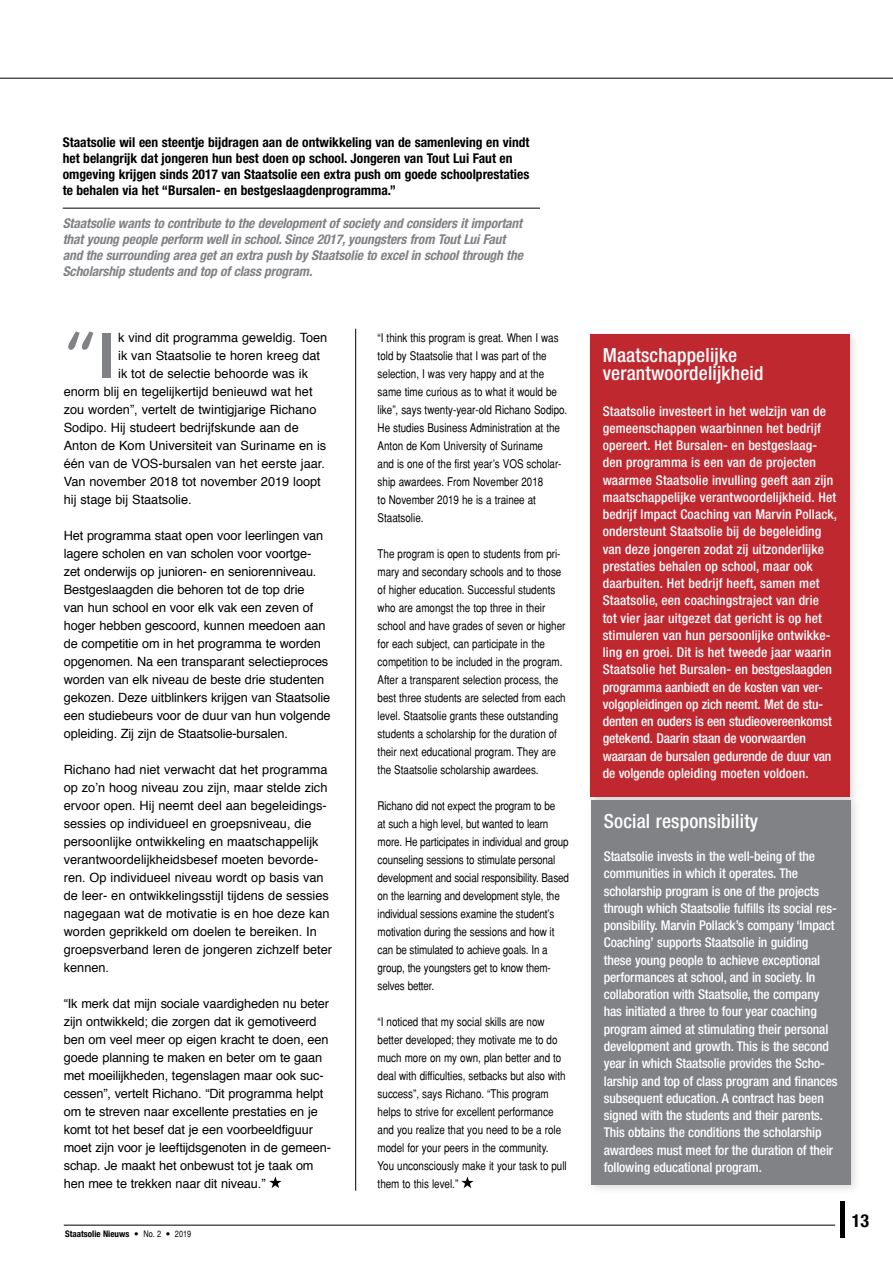
<style>
.page{position:relative;width:893px;height:1263px;background:#fff}
.page>*{position:absolute;margin:0;border:0;box-sizing:border-box;transform-origin:0 0}
.t1{font:600 63.45px "Stone Sans";color:#808285}
.t2{font:500 condensed 19.5px/18px "Helvetica Neue";letter-spacing:.01em;color:#fff}
.t3{font:700 condensed 18px "Helvetica Neue";color:#000}
.t4{font:500 condensed 13.5px/17.2px "Helvetica Neue";letter-spacing:.01em;color:#fff}
.t5{font:500 condensed 13.5px/17.2px "Helvetica Neue";letter-spacing:-.01em;color:#fff}
.t6{font:700 condensed 13.5px/16.2px "Helvetica Neue";color:#000}
.t7{font:italic 700 condensed 13.5px/16.2px "Helvetica Neue";letter-spacing:-.01em;color:#808285}
.t8{font:12.75px/18px "Helvetica";letter-spacing:-.01em;color:#000}
.t9{font:condensed 12px/18px "Helvetica";color:#000}
.t10{font:700 condensed 9px "Helvetica Neue";color:#000}
.s1{font-family:"Helvetica";font-weight:400}
</style>
<div class="page">
<svg style="left:461px;top:1176px;width:13px;height:12px"></svg>
<hr style="left:355px;top:329px;width:1px;height:862px;background:#000">
<hr style="left:63px;top:208px;width:477px;height:1px;background:#000">
<hr style="left:0;top:78px;width:893px;height:1px;background:#000">
<svg style="left:269px;top:1176px;width:13px;height:12px"></svg>
<div style="left:585px;top:329px;width:276px;height:479px;background:#000;opacity:.15"></div>
<div style="left:590px;top:334px;width:259px;height:462px;background:#c02830"></div>
<div style="left:586px;top:794px;width:276px;height:401px;background:#000;opacity:.15"></div>
<div style="left:591px;top:800px;width:259px;height:384px;background:#808285"></div>
<hr style="left:64px;top:1225px;width:771px;height:1px;background:#000">
<hr style="left:840px;top:1201px;width:4px;height:36px;background:#000">
<p class="t6" style="left:63px;top:133px;width:468px">Staatsolie wil een steentje bijdragen aan de ontwikkeling van de samenleving en vindt het belangrijk dat jongeren hun best doen op school. Jongeren van Tout Lui Faut en omgeving krijgen sinds 2017 van Staatsolie een extra push om goede schoolprestaties te behalen via het “Bursalen- en bestgeslaagdenprogramma.”</p>
<p class="t7" style="left:63px;top:214px;width:462px">Staatsolie wants to contribute to the development of society and considers it important that young people perform well in school. Since 2017, youngsters from Tout Lui Faut and the surrounding area get an extra push by Staatsolie to excel in school through the Scholarship students and top of class program.</p>
<h1 class="t1" style="left:64px;top:318px;width:54px">“I</h1>
<p class="t8" style="left:118px;top:329px;width:211px">k vind dit programma geweldig. Toen</p>
<p class="t8" style="left:118px;top:347px;width:203px">ik van Staatsolie te horen kreeg dat</p>
<p class="t8" style="left:118px;top:365px;width:191px">ik tot de selectie behoorde was ik</p>
<p class="t8" style="left:64px;top:383px;width:250px">enorm blij en tegelijkertijd benieuwd wat het</p>
<p class="t8" style="left:64px;top:401px;width:254px">zou worden”, vertelt de twintigjarige Richano</p>
<p class="t8" style="left:64px;top:419px;width:236px">Sodipo. Hij studeert bedrijfskunde aan de</p>
<p class="t8" style="left:64px;top:437px;width:264px">Anton de Kom Universiteit van Suriname en is</p>
<p class="t8" style="left:64px;top:455px;width:263px">één van de VOS-bursalen van het eerste jaar.</p>
<p class="t8" style="left:64px;top:473px;width:259px">Van november 2018 tot november 2019 loopt</p>
<p class="t8" style="left:64px;top:491px;width:129px">hij stage bij Staatsolie.</p>
<p class="t8" style="left:64px;top:527px;width:268px">Het programma staat open voor leerlingen van lagere scholen en van scholen voor voortge&shy;zet onderwijs op junioren- en seniorenniveau.<br>Bestgeslaagden die behoren tot de top drie<br>van hun school en voor elk vak een zeven of hoger hebben gescoord, kunnen meedoen aan de competitie om in het programma te worden opgenomen. Na een transparant selectieproces worden van elk niveau de beste drie studenten gekozen. Deze uitblinkers krijgen van Staatsolie een studiebeurs voor de duur van hun volgende opleiding. Zij zijn de Staatsolie-bursalen.</p>
<p class="t8" style="left:64px;top:761px;width:270px">Richano had niet verwacht dat het programma op zo’n hoog niveau zou zijn, maar stelde zich ervoor open. Hij neemt deel aan begeleidings&shy;sessies op individueel en groepsniveau, die persoonlijke ontwikkeling en maatschappelijk verantwoordelijkheidsbesef moeten bevorde&shy;ren. Op individueel niveau wordt op basis van de leer- en ontwikkelingsstijl tijdens de sessies nagegaan wat de motivatie is en hoe deze kan worden geprikkeld om doelen te bereiken. In groepsverband leren de jongeren zichzelf beter kennen.</p>
<p class="t8" style="left:64px;top:995px;width:269px">“Ik merk dat mijn sociale vaardigheden nu beter zijn ontwikkeld; die zorgen dat ik gemotiveerd ben om veel meer op eigen kracht te doen, een goede planning te maken en beter om te gaan met moeilijkheden, tegenslagen maar ook suc&shy;cessen”, vertelt Richano. “Dit programma helpt om te streven naar excellente prestaties en je komt tot het besef dat je een voorbeeldfiguur moet zijn voor je leeftijdsgenoten in de gemeen&shy;schap. Je maakt het onbewust tot je taak om hen mee te trekken naar dit niveau.”</p>
<p class="t10" style="left:65px;top:1226px;width:128px">Staatsolie Nieuws • <span class="s1">No. 2</span> • <span class="s1">2019</span></p>
<p class="t9" style="left:378px;top:329px;width:191px">“I think this program is great. When I was told by Staatsolie that I was part of the selection, I was very happy and at the same time curious as to what it would be like”, says twenty-year-old Richano Sodipo.<br>He studies Business Administration at the Anton de Kom University of Suriname<br>and is one of the first year’s VOS scholar&shy;ship awardees. From November 2018<br>to November 2019 he is a trainee at Staatsolie.</p>
<p class="t9" style="left:378px;top:545px;width:190px">The program is open to students from pri&shy;mary and secondary schools and to those of higher education. Successful students who are amongst the top three in their school and have grades of seven or higher for each subject, can participate in the competition to be included in the program.<br>After a transparent selection process, the best three students are selected from each level. Staatsolie grants these outstanding students a scholarship for the duration of their next educational program. They are the Staatsolie scholarship awardees.</p>
<p class="t9" style="left:378px;top:797px;width:193px">Richano did not expect the program to be<br>at such a high level, but wanted to learn more. He participates in individual and group counseling sessions to stimulate personal development and social responsibility. Based on the learning and development style, the individual sessions examine the student’s motivation during the sessions and how it can be stimulated to achieve goals. In a group, the youngsters get to know them&shy;selves better.</p>
<p class="t9" style="left:378px;top:1013px;width:191px">“I noticed that my social skills are now better developed; they motivate me to do much more on my own, plan better and to deal with difficulties, setbacks but also with success”, says Richano. “This program helps to strive for excellent performance and you realize that you need to be a role model for your peers in the community.<br>You unconsciously make it your task to pull them to this level.”</p>
<h2 class="t2" style="left:603px;top:346px;width:162px">Maatschappelijke verantwoordelijkheid</h2>
<p class="t4" style="left:603px;top:402px;width:236px">Staatsolie investeert in het welzijn van de gemeenschappen waarbinnen het bedrijf opereert. Het Bursalen- en bestgeslaag&shy;den programma is een van de projecten waarmee Staatsolie invulling geeft aan zijn maatschappelijke verantwoordelijkheid. Het bedrijf Impact Coaching van Marvin Pollack, ondersteunt Staatsolie bij de begeleiding van deze jongeren zodat zij uitzonderlijke prestaties behalen op school, maar ook daarbuiten. Het bedrijf heeft, samen met Staatsolie, een coachingstraject van drie<br>tot vier jaar uitgezet dat gericht is op het stimuleren van hun persoonlijke ontwikke&shy;ling en groei. Dit is het tweede jaar waarin Staatsolie het Bursalen- en bestgeslaagden programma aanbiedt en de kosten van ver&shy;volgopleidingen op zich neemt. Met de stu&shy;denten en ouders is een studieovereenkomst getekend. Daarin staan de voorwaarden waaraan de bursalen gedurende de duur van de volgende opleiding moeten voldoen.</p>
<h2 class="t2" style="left:604px;top:811px;width:156px">Social responsibility</h2>
<p class="t5" style="left:604px;top:847px;width:235px">Staatsolie invests in the well-being of the communities in which it operates. The scholarship program is one of the projects through which Staatsolie fulfills its social res&shy;ponsibility. Marvin Pollack’s company ‘Impact Coaching’ supports Staatsolie in guiding these young people to achieve exceptional performances at school, and in society. In collaboration with Staatsolie, the company has initiated a three to four year coaching program aimed at stimulating their personal development and growth. This is the second year in which Staatsolie provides the Scho&shy;larship and top of class program and finances subsequent education. A contract has been signed with the students and their parents.<br>This obtains the conditions the scholarship awardees must meet for the duration of their following educational program.</p>
<h3 class="t3" style="left:852px;top:1205px;width:19px">13</h3>
</div>
